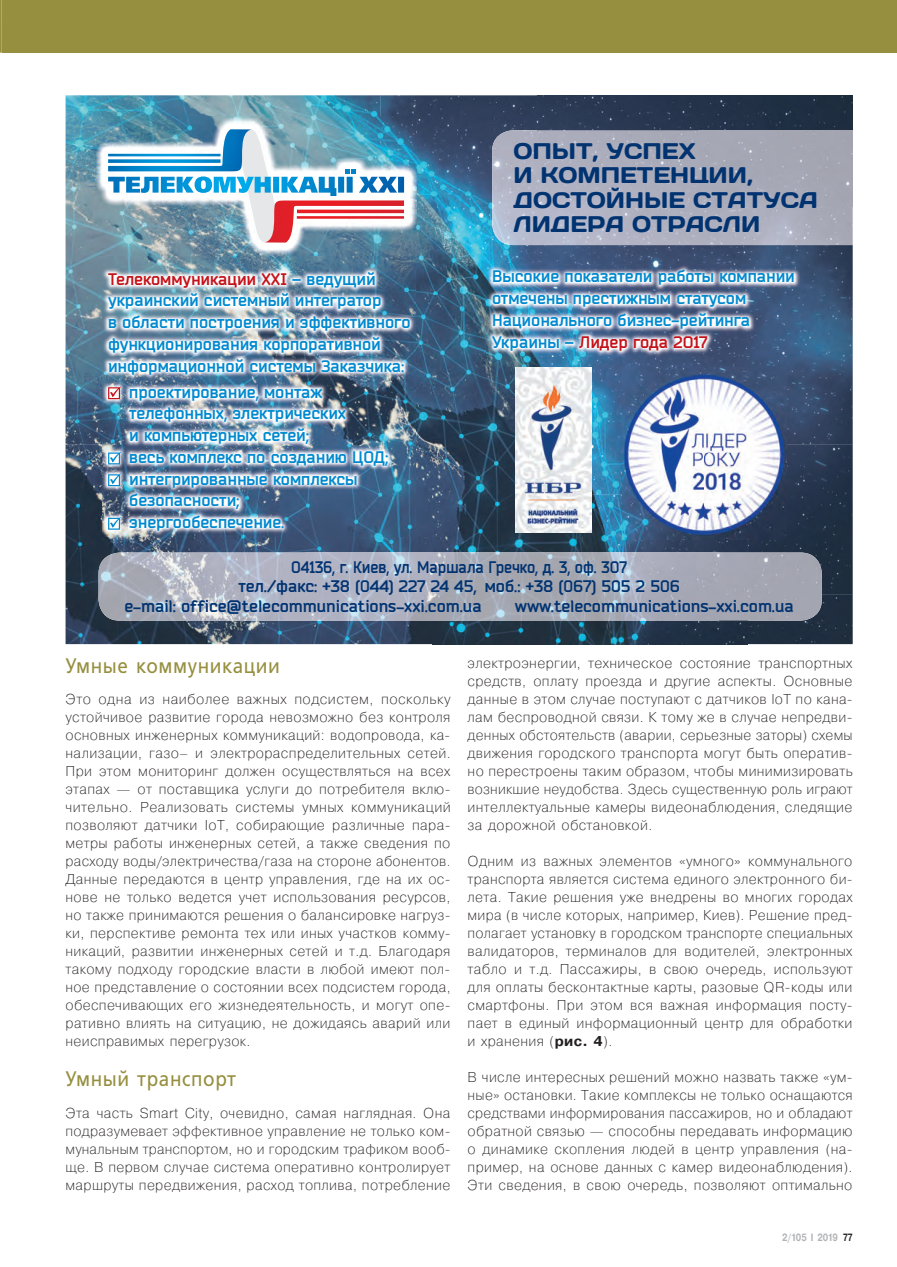
<style>
.page{position:relative;width:897px;height:1267px;background:#fff}
.page>*{position:absolute;margin:0;border:0;box-sizing:border-box;transform-origin:0 0}
.t1{font:22.5px/24.5px "Days";color:#013371}
.t2{font:21px "Free Set";letter-spacing:.035em;color:#968f3f;scale:.9 1}
.t3{font:700 16.5px/21.8px "Bender";color:#0089cf}
.t4{font:700 16.5px "Bender";color:#013371}
.t5{font:700 16.5px "Bender";color:#013371;scale:.9 1}
.t6{font:200 14.25px/18px "Pragmatica";letter-spacing:.025em;color:#231f20;text-align:justify}
.t7{font:700 10.5px "Pragmatica";letter-spacing:-.04em;color:#b2b3b7;scale:.8 1}
.s1{color:#c4121a}
.s2{font-weight:700}
.s3{color:#231f20}
</style>
<div class="page">
<div style="left:2px;top:0;width:894px;height:53px;background:#968f3f"></div>
<img style="left:66px;top:95px;width:314px;height:50px">
<img style="left:380px;top:95px;width:157px;height:200px">
<img style="left:537px;top:95px;width:315px;height:35px">
<img style="left:66px;top:145px;width:52px;height:499px">
<img style="left:118px;top:255px;width:262px;height:11px">
<img style="left:537px;top:245px;width:315px;height:50px">
<img style="left:415px;top:295px;width:122px;height:199px">
<img style="left:747px;top:295px;width:105px;height:349px">
<img style="left:537px;top:356px;width:105px;height:138px">
<img style="left:642px;top:356px;width:105px;height:11px">
<img style="left:118px;top:536px;width:157px;height:16px">
<img style="left:275px;top:494px;width:472px;height:58px">
<img style="left:118px;top:620px;width:629px;height:24px">
<img style="left:98px;top:552px;width:723px;height:68px">
<img style="left:95px;top:116px;width:322px;height:139px">
<svg style="left:237px;top:129px;width:42px;height:113px"></svg>
<img style="left:264px;top:200px;width:140px;height:42px">
<img style="left:108px;top:129px;width:144px;height:42px">
<svg style="left:345px;top:169px;width:10px;height:5px"></svg>
<img style="left:108px;top:176px;width:296px;height:20px">
<img style="left:102px;top:266px;width:313px;height:270px">
<svg style="left:108px;top:386px;width:13px;height:13px"></svg>
<svg style="left:108px;top:452px;width:13px;height:12px"></svg>
<svg style="left:108px;top:473px;width:13px;height:13px"></svg>
<svg style="left:108px;top:517px;width:13px;height:12px"></svg>
<img style="left:486px;top:264px;width:313px;height:92px">
<img style="left:515px;top:367px;width:76px;height:166px">
<img style="left:622px;top:367px;width:164px;height:172px">
<img style="left:492px;top:130px;width:360px;height:115px">
<svg style="left:0;top:0;width:2px;height:53px"></svg>
<p class="t3" style="left:108px;top:268px;width:304px"><span class="s1">Телекоммуникации ХХІ</span> – ведущий украинский системный интегратор<br>в области построения и эффективного функционирования корпоративной информационной системы Заказчика:</p>
<p class="t3" style="left:129px;top:381px;width:261px">проектирование, монтаж телефонных, электрических<br>и компьютерных сетей;<br>весь комплекс по созданию ЦОД; интегрированные комплексы безопасности; энергообеспечение.</p>
<h1 class="t1" style="left:513px;top:138px;width:306px">ОПЫТ, УСПЕХ<br>И КОМПЕТЕНЦИИ,<br>ДОСТОЙНЫЕ СТАТУСА<br>ЛИДЕРА ОТРАСЛИ</h1>
<p class="t3" style="left:492px;top:266px;width:304px">Высокие показатели работы компании отмечены престижным статусом<br>Национального бизнес-рейтинга<br>Украины – <span class="s1">Лидер года 2О17</span></p>
<p class="t5" style="left:291px;top:556px;width:374px">О4136, г. Киев, ул. Маршала Гречко, д. 3, оф. 3О7</p>
<p class="t4" style="left:238px;top:576px;width:442px">тел./факс: +38 (О44) 227 24 45, моб.: +38 (О67) 5О5 2 5О6</p>
<p class="t4" style="left:124px;top:596px;width:359px">e-mail: office@telecommunications-xxi.com.ua</p>
<p class="t4" style="left:514px;top:596px;width:280px">www.telecommunications-xxi.com.ua</p>
<h2 class="t2" style="left:66px;top:653px;width:240px">Умные коммуникации</h2>
<p class="t6" style="left:66px;top:689px;width:386px">Это одна из наиболее важных подсистем, поскольку устойчивое развитие города невозможно без контроля основных инженерных коммуникаций: водопровода, ка&shy;нализации, газо– и электрораспределительных сетей.<br>При этом мониторинг должен осуществляться на всех этапах — от поставщика услуги до потребителя вклю&shy;чительно. Реализовать системы умных коммуникаций позволяют датчики IoT, собирающие различные пара&shy;метры работы инженерных сетей, а также сведения по расходу воды/электричества/газа на стороне абонентов.<br>Данные передаются в центр управления, где на их ос&shy;нове не только ведется учет использования ресурсов, но также принимаются решения о балансировке нагруз&shy;ки, перспективе ремонта тех или иных участков комму&shy;никаций, развитии инженерных сетей и т.д. Благодаря такому подходу городские власти в любой имеют пол&shy;ное представление о состоянии всех подсистем города, обеспечивающих его жизнедеятельность, и могут опе&shy;ративно влиять на ситуацию, не дожидаясь аварий или неисправимых перегрузок.</p>
<h2 class="t2" style="left:66px;top:1065px;width:191px">Умный транспорт</h2>
<p class="t6" style="left:66px;top:1103px;width:386px">Эта часть Smart City, очевидно, самая наглядная. Она подразумевает эффективное управление не только ком&shy;мунальным транспортом, но и городским трафиком вооб&shy;ще. В первом случае система оперативно контролирует маршруты передвижения, расход топлива, потребление</p>
<p class="t6" style="left:467px;top:653px;width:386px">электроэнергии, техническое состояние транспортных средств, оплату проезда и другие аспекты. Основные данные в этом случае поступают с датчиков IoT по кана&shy;лам беспроводной связи. К тому же в случае непредви&shy;денных обстоятельств (аварии, серьезные заторы) схемы движения городского транспорта могут быть оператив&shy;но перестроены таким образом, чтобы минимизировать возникшие неудобства. Здесь существенную роль играют интеллектуальные камеры видеонаблюдения, следящие за дорожной обстановкой.</p>
<p class="t6" style="left:467px;top:851px;width:386px">Одним из важных элементов «умного» коммунального транспорта является система единого электронного би&shy;лета. Такие решения уже внедрены во многих городах мира (в числе которых, например, Киев). Решение пред&shy;полагает установку в городском транспорте специальных валидаторов, терминалов для водителей, электронных табло и т.д. Пассажиры, в свою очередь, используют для оплаты бесконтактные карты, разовые QR‑коды или смартфоны. При этом вся важная информация посту&shy;пает в единый информационный центр для обработки и хранения (<span class="s2">РИС. 4</span>).</p>
<p class="t6" style="left:467px;top:1067px;width:386px">В числе интересных решений можно назвать также «ум&shy;ные» остановки. Такие комплексы не только оснащаются средствами информирования пассажиров, но и обладают обратной связью — способны передавать информацию о динамике скопления людей в центр управления (на&shy;пример, на основе данных с камер видеонаблюдения).<br>Эти сведения, в свою очередь, позволяют оптимально</p>
<p class="t7" style="left:781px;top:1230px;width:90px">2/105 I 2019 <span class="s3">77</span></p>
</div>
